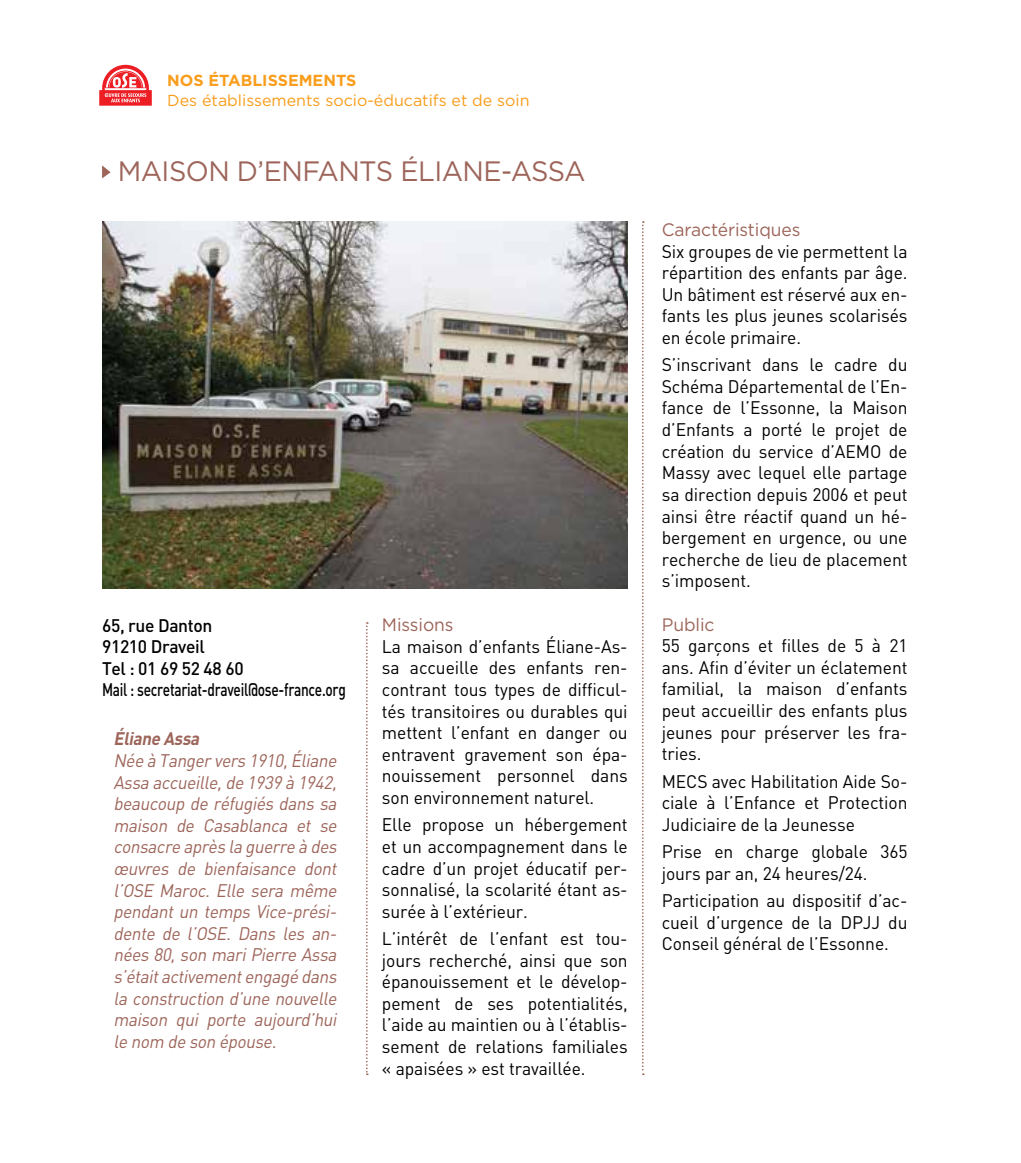
<style>
.page{position:relative;width:1021px;height:1163px;background:#fff}
.page>*{position:absolute;margin:0;border:0;box-sizing:border-box;transform-origin:0 0}
.t1{font:28px "Gotham";letter-spacing:-.02em;color:#9d655a}
.t2{font:18px/21.6px "DINVAINS";letter-spacing:-.005em;color:#000;text-align:justify}
.t3{font:italic 18px/21.6px "DINVAINS";color:#9d655a;text-align:justify;scale:.95 1}
.t4{font:500 18px/21.6px "DINVAINS";letter-spacing:-.02em;color:#000}
.t5{font:18px "Gotham";letter-spacing:-.005em;color:#9d655a}
.t6{font:italic 700 18px "DINVAINS";color:#9d655a;scale:.94 1}
.t7{font:16px "Gotham";color:#f99d1c}
.t8{font:700 16px "Gotham";color:#f99d1c}
</style>
<div class="page">
<svg style="left:99px;top:65px;width:53px;height:41px"></svg>
<svg style="left:366px;top:622px;width:2px;height:452px"></svg>
<svg style="left:642px;top:221px;width:1px;height:853px"></svg>
<svg style="left:102px;top:165px;width:9px;height:13px"></svg>
<img style="left:102px;top:221px;width:525px;height:367px">
<p class="t8" style="left:167px;top:70px;width:189px">NOS ÉTABLISSEMENTS</p>
<p class="t7" style="left:167px;top:90px;width:364px">Des établissements socio-éducatifs et de soin</p>
<h1 class="t1" style="left:118px;top:153px;width:41px">Maiso</h1>
<h1 class="t1" style="left:208px;top:153px;width:208px">n d’enfants Élia</h1>
<h1 class="t1" style="left:462px;top:153px;width:87px">ne-Assa</h1>
<p class="t4" style="left:102px;top:613px;width:245px">65, rue Danton<br>91210 Draveil<br>Tel : 01 69 52 48 60<br>Mail : secretariat-draveil@ose-france.org</p>
<p class="t6" style="left:113px;top:727px;width:97px">Éliane Assa</p>
<p class="t3" style="left:113px;top:749px;width:240px">Née à Tangervers 1910,Éliane Assa accueille,de 1939 à 1942, beaucoup de réfugiés dans sa maison de Casablanca et se consacre après la guerre à des œuvres de bienfaisance dont l’OSE Maroc. Elle sera même pendant un temps Vice-prési&shy;dente de l’OSE. Dans les an&shy;nées 80,son mariPierre Assa s’étaitactivementengagé dans la construction d’une nouvelle maison qui porte aujourd’hui le nom de son épouse.</p>
<p class="t5" style="left:382px;top:613px;width:73px">Missions</p>
<p class="t2" style="left:382px;top:635px;width:247px">La maison d’enfants Éliane-As&shy;sa accueille des enfants ren&shy;contrant tous types de difficul&shy;tés transitoires ou durables qui mettent l’enfant en danger ou entravent gravement son épa&shy;nouissement personnel dans son environnement naturel.</p>
<p class="t2" style="left:382px;top:813px;width:247px">Elle propose un hébergement et un accompagnement dans le cadre d’un projet éducatif per&shy;sonnalisé, la scolarité étant as&shy;surée à l’extérieur.</p>
<p class="t2" style="left:382px;top:927px;width:247px">L’intérêt de l’enfant est tou&shy;jours recherché, ainsi que son épanouissement et le dévelop&shy;pement de ses potentialités, l’aide au maintien ou à l’établis&shy;sement de relations familiales « apaisées » est travaillée.</p>
<p class="t5" style="left:661px;top:218px;width:140px">Caractéristiques</p>
<p class="t2" style="left:661px;top:240px;width:247px">Six groupes de vie permettent la répartition des enfants par âge.<br>Un bâtiment est réservé aux en&shy;fants les plus jeunes scolarisés en école primaire.</p>
<p class="t2" style="left:661px;top:353px;width:247px">S’inscrivant dans le cadre du Schéma Départemental de l’En&shy;fance de l’Essonne, la Maison d’Enfants a porté le projet de création du service d’AEMO de Massy avec lequel elle partage sa direction depuis 2006 et peut ainsi être réactif quand un hé&shy;bergement en urgence, ou une recherche de lieu de placement s’imposent.</p>
<p class="t5" style="left:661px;top:612px;width:54px">Public</p>
<p class="t2" style="left:661px;top:634px;width:247px">55 garçons et filles de 5 à 21 ans. Afin d’éviter un éclatement familial, la maison d’enfants peut accueillir des enfants plus jeunes pour préserver les fra&shy;tries.</p>
<p class="t2" style="left:661px;top:769px;width:247px">MECS avec Habilitation Aide So&shy;ciale à l’Enfance et Protection Judiciaire de la Jeunesse</p>
<p class="t2" style="left:661px;top:840px;width:247px">Prise en charge globale 365 jours par an, 24 heures/24.</p>
<p class="t2" style="left:661px;top:889px;width:247px">Participation au dispositif d’ac&shy;cueil d’urgence de la DPJJ du Conseil général de l’Essonne.</p>
</div>
